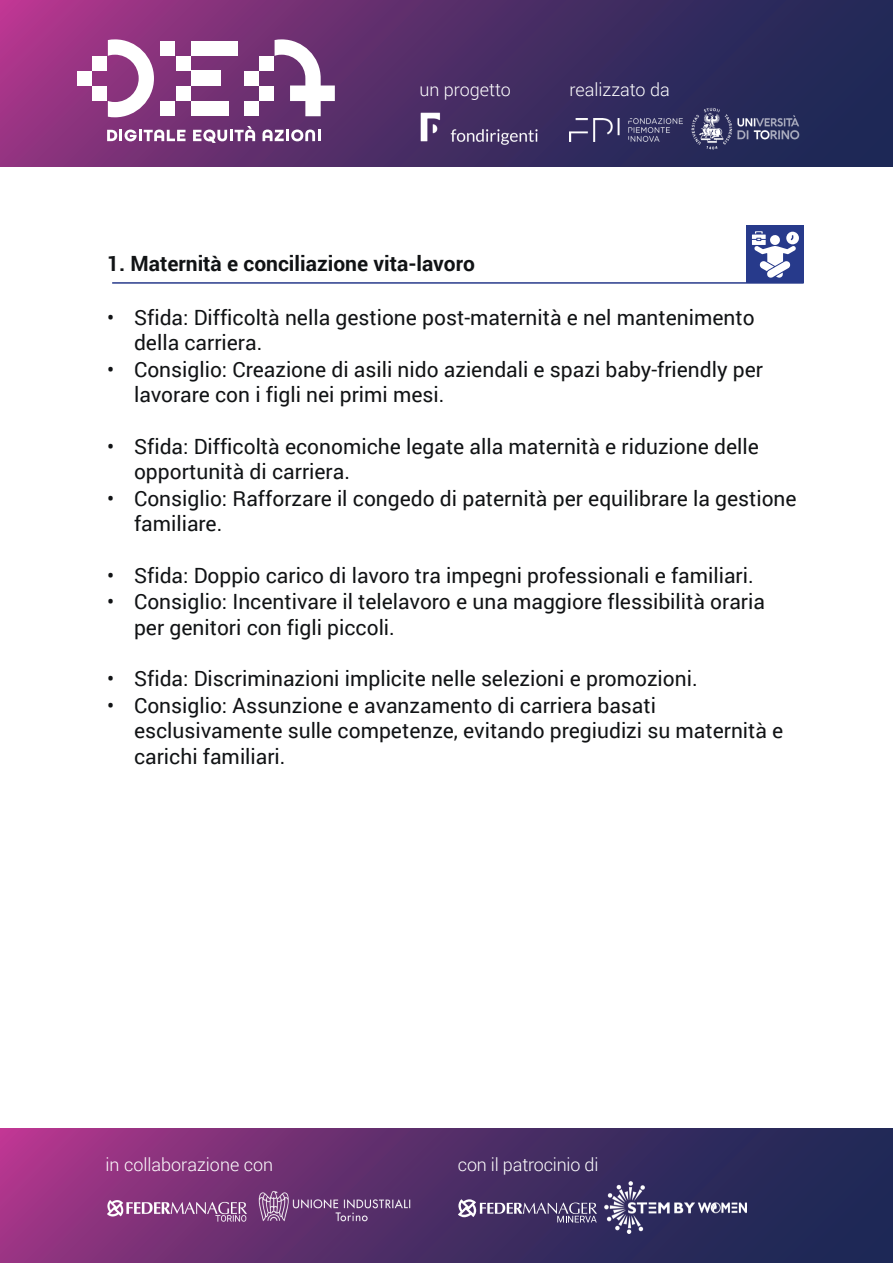
<style>
.page{position:relative;width:893px;height:1263px;background:#fff}
.page>*{position:absolute;margin:0;border:0;box-sizing:border-box;transform-origin:0 0}
.t1{font:21px/25.2px "Roboto";color:#111315}
.t2{font:700 21px "Roboto";color:#111315}
.t3{font:300 18px "Roboto";color:#fff}
</style>
<div class="page">
<svg style="left:0;top:0;width:893px;height:166px;background:#532d69"></svg>
<svg style="left:108px;top:39px;width:46px;height:78px"></svg>
<div style="left:92px;top:56px;width:15px;height:15px;background:#fff"></div>
<div style="left:77px;top:71px;width:15px;height:15px;background:#fff"></div>
<div style="left:92px;top:86px;width:15px;height:15px;background:#fff"></div>
<div style="left:259px;top:56px;width:15px;height:15px;background:#fff"></div>
<div style="left:244px;top:71px;width:15px;height:15px;background:#fff"></div>
<div style="left:259px;top:86px;width:15px;height:15px;background:#fff"></div>
<div style="left:176px;top:56px;width:15px;height:15px;background:#fff"></div>
<div style="left:160px;top:41px;width:15px;height:15px;background:#fff"></div>
<div style="left:176px;top:86px;width:15px;height:15px;background:#fff"></div>
<div style="left:160px;top:101px;width:15px;height:15px;background:#fff"></div>
<div style="left:244px;top:101px;width:15px;height:15px;background:#fff"></div>
<div style="left:191px;top:101px;width:38px;height:15px;background:#fff"></div>
<div style="left:191px;top:41px;width:46px;height:15px;background:#fff"></div>
<div style="left:191px;top:71px;width:30px;height:15px;background:#fff"></div>
<svg style="left:275px;top:39px;width:60px;height:77px"></svg>
<svg style="left:107px;top:130px;width:78px;height:11px"></svg>
<svg style="left:193px;top:126px;width:62px;height:17px"></svg>
<svg style="left:262px;top:130px;width:58px;height:11px"></svg>
<img style="left:409px;top:105px;width:39px;height:42px">
<img style="left:451px;top:126px;width:88px;height:19px">
<svg style="left:0;top:1129px;width:893px;height:134px;background:#552d69"></svg>
<img style="left:247px;top:1178px;width:177px;height:55px">
<img style="left:107px;top:1200px;width:140px;height:22px">
<img style="left:605px;top:1181px;width:141px;height:52px">
<svg style="left:456px;top:1199px;width:141px;height:23px;background:#695b83"></svg>
<img style="left:569px;top:118px;width:113px;height:23px">
<img style="left:687px;top:104px;width:117px;height:48px">
<div style="left:746px;top:225px;width:58px;height:58px;background:#273a8b"></div>
<svg style="left:752px;top:231px;width:47px;height:47px"></svg>
<hr style="left:112px;top:282px;width:692px;height:2px;background:#273a8b">
<p class="t3" style="left:419px;top:77px;width:93px">un progetto</p>
<p class="t3" style="left:569px;top:77px;width:102px">realizzato da</p>
<p class="t2" style="left:107px;top:249px;width:369px">1. Maternità e conciliazione vita-lavoro</p>
<p class="t1" style="left:134px;top:304px;width:622px;text-indent:-27px">• Sfida: Difficoltà nella gestione post-maternità e nel mantenimento della carriera.</p>
<p class="t1" style="left:134px;top:356px;width:631px;text-indent:-27px">• Consiglio: Creazione di asili nido aziendali e spazi baby-friendly per lavorare con i figli nei primi mesi.</p>
<p class="t1" style="left:134px;top:433px;width:626px;text-indent:-27px">• Sfida: Difficoltà economiche legate alla maternità e riduzione delle opportunità di carriera.</p>
<p class="t1" style="left:134px;top:485px;width:664px;text-indent:-27px">• Consiglio: Rafforzare il congedo di paternità per equilibrare la gestione familiare.</p>
<p class="t1" style="left:107px;top:562px;width:648px">• Sfida: Doppio carico di lavoro tra impegni professionali e familiari.</p>
<p class="t1" style="left:134px;top:588px;width:632px;text-indent:-27px">• Consiglio: Incentivare il telelavoro e una maggiore flessibilità oraria per genitori con figli piccoli.</p>
<p class="t1" style="left:107px;top:666px;width:592px">• Sfida: Discriminazioni implicite nelle selezioni e promozioni.</p>
<p class="t1" style="left:134px;top:692px;width:651px;text-indent:-27px">• Consiglio: Assunzione e avanzamento di carriera basati esclusivamente sulle competenze, evitando pregiudizi su maternità e carichi familiari.</p>
<p class="t3" style="left:106px;top:1152px;width:169px">in collaborazione con</p>
<p class="t3" style="left:458px;top:1152px;width:142px">con il patrocinio di</p>
</div>
